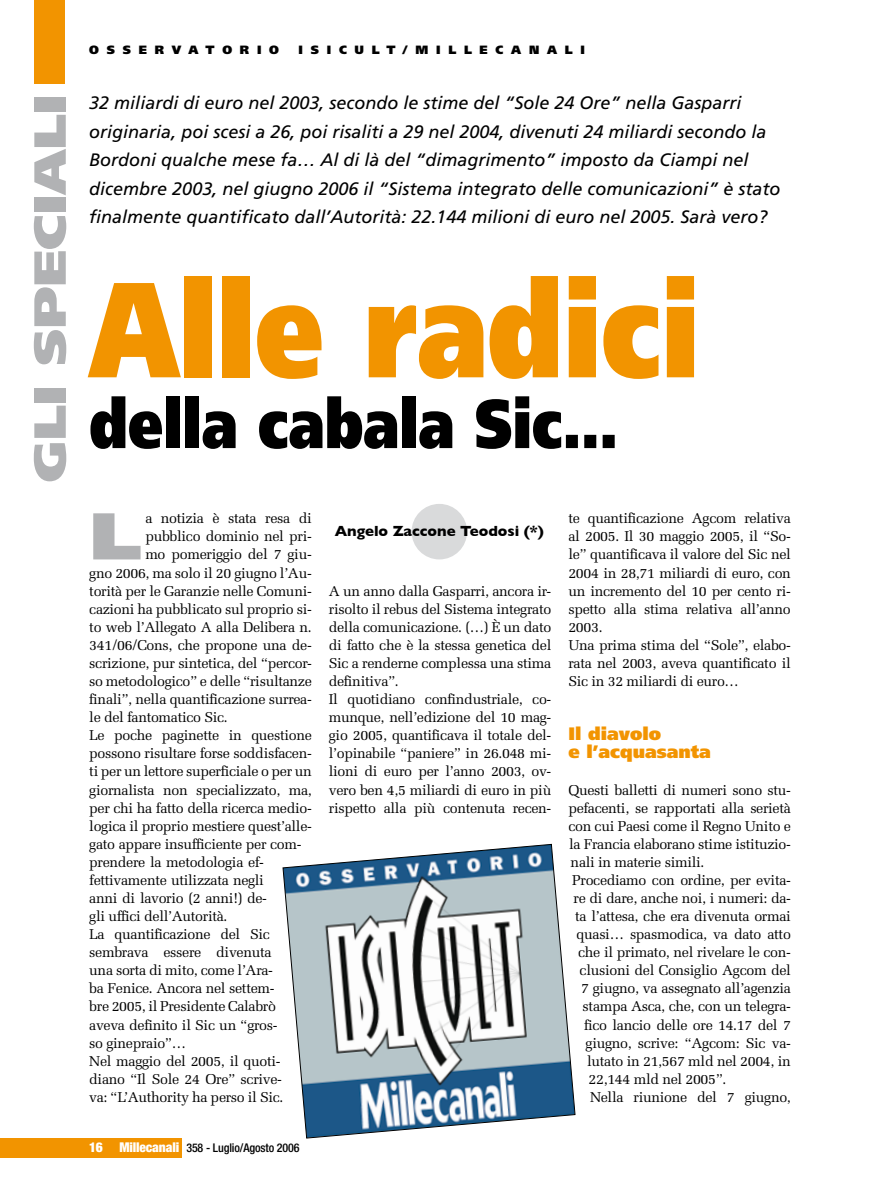
<style>
.page{position:relative;width:893px;height:1191px;background:#fff}
.page>*{position:absolute;margin:0;border:0;box-sizing:border-box;transform-origin:0 0}
.t1{font:900 135px "Frutiger";color:#f29400;scale:.8 1}
.t2{font:900 69px "Frutiger";color:#000;scale:.8 1}
.t3{font:900 66px "Frutiger";color:#b1b2b4;scale:1.2 1}
.t4{font:900 45px "Frutiger";letter-spacing:-.005em;color:#b1b2b4;scale:1.2 1}
.t5{font:italic 18px/28.5px "Frutiger";color:#000}
.t6{font:900 18px/18px "Frutiger";color:#f29400}
.t7{font:700 15px "Gill Sans";color:#000}
.t8{font:14.25px/18px "Melior";letter-spacing:-.025em;color:#000}
.t9{font:500 condensed 12px "Helvetica Neue LT Std";letter-spacing:-.01em;color:#000}
.t10{font:900 12px "Frutiger";letter-spacing:.645em;color:#000}
.s1{font-weight:900;font-size:13.5px;color:#fff}
</style>
<div class="page">
<div style="left:34px;top:0;width:30px;height:84px;background:#f29400"></div>
<div style="left:0;top:1138px;width:182px;height:19px;background:#f29400"></div>
<svg style="left:282px;top:843px;width:294px;height:295px"></svg>
<div style="left:412px;top:504px;width:55px;height:55px;background:#d9dadb;border-radius:50%"></div>
<h3 class="t4" style="left:23px;top:482px;width:324px;rotate:-90deg">Gli speciali</h3>
<p class="t10" style="left:89px;top:43px;width:190px">Osservato rio</p>
<p class="t10" style="left:299px;top:43px;width:288px">IsICult/Millecanali</p>
<p class="t5" style="left:89px;top:89px;width:693px">32 miliardi di euro nel 2003, secondo le stime del “Sole 24 Ore” nella Gasparri originaria, poi scesi a 26, poi risaliti a 29 nel 2004, divenuti 24 miliardi secondo la Bordoni qualche mese fa… Al di là del “dimagrimento” imposto da Ciampi nel dicembre 2003, nel giugno 2006 il “Sistema integrato delle comunicazioni” è stato finalmente quantificato dall’Autorità: 22.144 milioni di euro nel 2005. Sarà vero?</p>
<h1 class="t1" style="left:89px;top:247px;width:764px">Alle radici</h1>
<h2 class="t2" style="left:89px;top:382px;width:662px">della cabala Sic…</h2>
<h3 class="t3" style="left:89px;top:496px;width:41px">L</h3>
<p class="t8" style="left:145px;top:509px;width:168px">a notizia è stata resa di</p>
<p class="t8" style="left:145px;top:527px;width:168px">pubblico dominio nel pri-</p>
<p class="t8" style="left:145px;top:545px;width:168px">mo pomeriggio del 7 giu-</p>
<p class="t8" style="left:89px;top:564px;width:224px">gno 2006, ma solo il 20 giugno l’Au-</p>
<p class="t8" style="left:89px;top:582px;width:224px">torità per le Garanzie nelle Comuni-</p>
<p class="t8" style="left:89px;top:600px;width:224px">cazioni ha pubblicato sul proprio si-</p>
<p class="t8" style="left:89px;top:618px;width:224px">to web l’Allegato A alla Delibera n.</p>
<p class="t8" style="left:89px;top:636px;width:224px">341/06/Cons, che propone una de-</p>
<p class="t8" style="left:89px;top:654px;width:224px">scrizione, pur sintetica, del “percor-</p>
<p class="t8" style="left:89px;top:672px;width:224px">so metodologico” e delle “risultanze</p>
<p class="t8" style="left:89px;top:690px;width:224px">finali”, nella quantificazione surrea-</p>
<p class="t8" style="left:89px;top:708px;width:140px">le del fantomatico Sic.</p>
<p class="t8" style="left:89px;top:726px;width:224px">Le poche paginette in questione</p>
<p class="t8" style="left:89px;top:744px;width:224px">possono risultare forse soddisfacen-</p>
<p class="t8" style="left:89px;top:762px;width:224px">ti per un lettore superficiale o per un</p>
<p class="t8" style="left:89px;top:780px;width:224px">giornalista non specializzato, ma,</p>
<p class="t8" style="left:89px;top:798px;width:224px">per chi ha fatto della ricerca medio-</p>
<p class="t8" style="left:89px;top:817px;width:224px">logica il proprio mestiere quest’alle-</p>
<p class="t8" style="left:89px;top:835px;width:214px">gato appare insufficiente per com-</p>
<p class="t8" style="left:89px;top:853px;width:176px">prendere la metodologia ef-</p>
<p class="t8" style="left:89px;top:871px;width:176px">fettivamente utilizzata negli</p>
<p class="t8" style="left:89px;top:889px;width:179px">anni di lavorio (2 anni!) de-</p>
<p class="t8" style="left:89px;top:907px;width:140px">gli uffici dell’Autorità.</p>
<p class="t8" style="left:89px;top:925px;width:182px">La quantificazione del Sic</p>
<p class="t8" style="left:89px;top:943px;width:184px">sembrava essere divenuta</p>
<p class="t8" style="left:89px;top:961px;width:185px">una sorta di mito, come l’Ara-</p>
<p class="t8" style="left:89px;top:979px;width:187px">ba Fenice. Ancora nel settem-</p>
<p class="t8" style="left:89px;top:997px;width:188px">bre 2005, il Presidente Calabrò</p>
<p class="t8" style="left:89px;top:1015px;width:190px">aveva definito il Sic un “gros-</p>
<p class="t8" style="left:89px;top:1033px;width:98px">so ginepraio”…</p>
<p class="t8" style="left:89px;top:1052px;width:193px">Nel maggio del 2005, il quoti-</p>
<p class="t8" style="left:89px;top:1070px;width:194px">diano “Il Sole 24 Ore” scrive-</p>
<p class="t8" style="left:89px;top:1088px;width:196px">va: “L’Authority ha perso il Sic.</p>
<p class="t9" style="left:89px;top:1141px;width:212px"><span class="s1">16 Millecanali</span> 358 - Luglio/Agosto 2006</p>
<p class="t7" style="left:335px;top:522px;width:211px">Angelo Zaccone Teodosi (*)</p>
<p class="t8" style="left:329px;top:582px;width:224px">A un anno dalla Gasparri, ancora ir&shy;risolto il rebus del Sistema integrato della comunicazione. (…) È un dato di fatto che è la stessa genetica del Sic a renderne complessa una stima definitiva”.<br>Il quotidiano confindustriale, co&shy;munque, nell’edizione del 10 mag&shy;gio 2005, quantificava il totale del&shy;l’opinabile “paniere” in 26.048 mi&shy;lioni di euro per l’anno 2003, ov&shy;vero ben 4,5 miliardi di euro in più rispetto alla più contenuta recen-</p>
<p class="t8" style="left:568px;top:509px;width:224px">te quantificazione Agcom relativa al 2005. Il 30 maggio 2005, il “So&shy;le” quantificava il valore del Sic nel<br>2004 in 28,71 miliardi di euro, con un incremento del 10 per cento ri&shy;spetto alla stima relativa all’anno<br>2003.<br>Una prima stima del “Sole”, elabo&shy;rata nel 2003, aveva quantificato il<br>Sic in 32 miliardi di euro…</p>
<p class="t6" style="left:568px;top:725px;width:144px">Il diavolo<br>e l’acquasanta</p>
<p class="t8" style="left:568px;top:780px;width:224px">Questi balletti di numeri sono stu-</p>
<p class="t8" style="left:568px;top:798px;width:224px">pefacenti, se rapportati alla serietà</p>
<p class="t8" style="left:568px;top:817px;width:224px">con cui Paesi come il Regno Unito e</p>
<p class="t8" style="left:569px;top:835px;width:223px">la Francia elaborano stime istituzio-</p>
<p class="t8" style="left:571px;top:853px;width:135px">nali in materie simili.</p>
<p class="t8" style="left:572px;top:871px;width:220px">Procediamo con ordine, per evita-</p>
<p class="t8" style="left:574px;top:889px;width:219px">re di dare, anche noi, i numeri: da-</p>
<p class="t8" style="left:575px;top:907px;width:217px">ta l’attesa, che era divenuta ormai</p>
<p class="t8" style="left:577px;top:925px;width:216px">quasi… spasmodica, va dato atto</p>
<p class="t8" style="left:578px;top:943px;width:214px">che il primato, nel rivelare le con-</p>
<p class="t8" style="left:580px;top:961px;width:213px">clusioni del Consiglio Agcom del</p>
<p class="t8" style="left:581px;top:979px;width:211px">7 giugno, va assegnato all’agenzia</p>
<p class="t8" style="left:583px;top:997px;width:210px">stampa Asca, che, con un telegra-</p>
<p class="t8" style="left:584px;top:1015px;width:208px">fico lancio delle ore 14.17 del 7</p>
<p class="t8" style="left:586px;top:1033px;width:207px">giugno, scrive: “Agcom: Sic va-</p>
<p class="t8" style="left:587px;top:1052px;width:205px">lutato in 21,567 mld nel 2004, in</p>
<p class="t8" style="left:589px;top:1070px;width:139px">22,144 mld nel 2005”.</p>
<p class="t8" style="left:590px;top:1088px;width:202px">Nella riunione del 7 giugno,</p>
</div>
